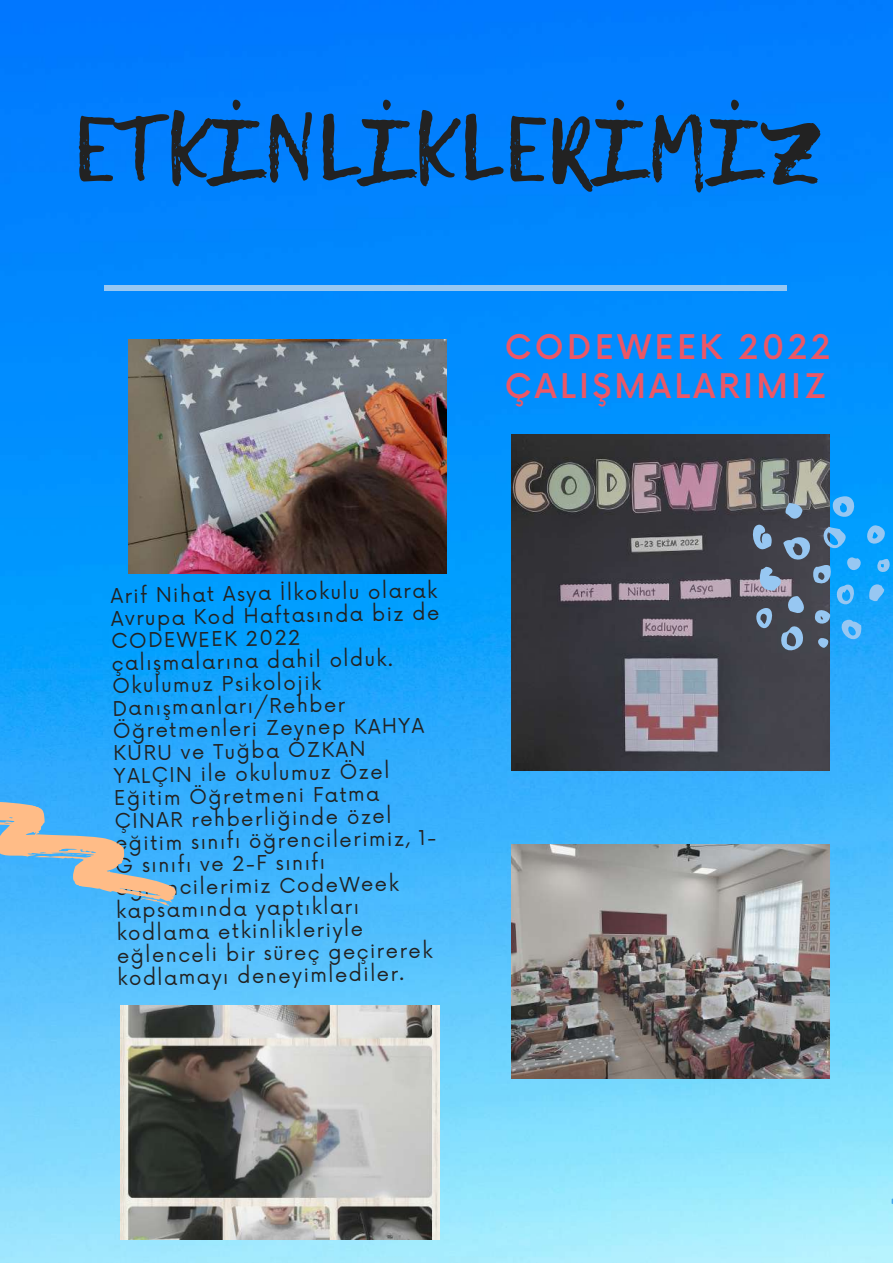
<style>
.page{position:relative;width:893px;height:1264px;background:#fff}
.page>*{position:absolute;margin:0;border:0;box-sizing:border-box;transform-origin:0 0}
.t1{font:90.9px "Lemon Tuesday";color:#222}
.t2{font:500 33px/39.3px "Now";letter-spacing:.1em;color:#ec5766}
.t3{font:19.8px/22.5px "Now";color:#222}
</style>
<div class="page">
<img style="left:0;top:0;width:892px;height:1262px">
<img style="left:511px;top:434px;width:318px;height:336px">
<img style="left:121px;top:1005px;width:318px;height:233px">
<img style="left:128px;top:339px;width:318px;height:234px">
<svg style="left:0;top:770px;width:187px;height:148px;background:#63b3e4"></svg>
<svg style="left:752px;top:496px;width:138px;height:154px;background:#4482af"></svg>
<div style="left:105px;top:285px;width:682px;height:6px;background:#97c7f2"></div>
<img style="left:511px;top:845px;width:318px;height:233px">
<h1 class="t1" style="left:72px;top:81px;width:751px">ETKİNLİKLERİMİZ</h1>
<h2 class="t2" style="left:504px;top:329px;width:327px">CODEWEEK 2022<br>ÇALIŞMALARIMIZ</h2>
<p class="t3" style="left:110px;top:585px;width:330px;rotate:-1deg">Arif Nihat Asya İlkokulu olarak<br>Avrupa Kod Haftasında biz de<br>CODEWEEK 2022 çalışmalarına dahil olduk.<br>Okulumuz Psikolojik<br>Danışmanları/Rehber<br>ÖğretmenleriZeynep KAHYA<br>KURU ve Tuğba ÖZKAN<br>YALÇIN ile okulumuz Özel<br>Eğitim ÖğretmeniFatma<br>ÇINAR rehberliğinde özel eğitim sınıfı öğrencilerimiz, 1-<br>G sınıfı ve 2-F sınıfı öğrencilerimiz CodeWeek kapsamında yaptıkları kodlama etkinlikleriyle eğlencelibir süreç geçirerek kodlamayı deneyimlediler.</p>
</div>
